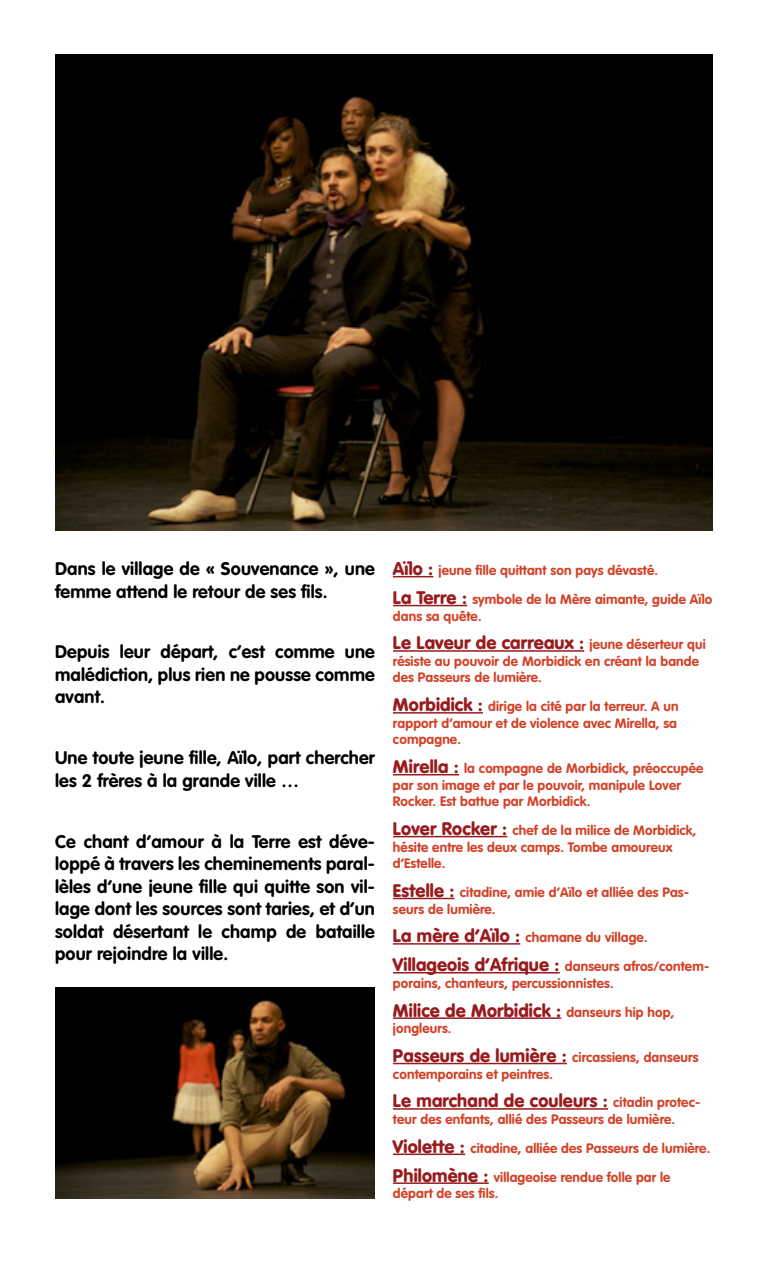
<style>
.page{position:relative;width:766px;height:1263px;background:#fff}
.page>*{position:absolute;margin:0;border:0;box-sizing:border-box;transform-origin:0 0}
.t1{font:700 18px/22.5px "VAG Rounded Std";letter-spacing:.01em;color:#000}
.t2{font:900 18px "VAG Rounded Std";letter-spacing:.01em;color:#981b1e}
.t3{font:700 13.5px/16.5px "VAG Rounded Std";letter-spacing:.01em;color:#d24127}
.s1{font-weight:900;font-size:18px;color:#981b1e}
.s2{font-weight:700;font-size:13.5px;color:#d24127}
</style>
<div class="page">
<img style="left:55px;top:54px;width:657px;height:477px">
<hr style="left:393px;top:576px;width:40px;height:1px;background:#981b1e">
<hr style="left:393px;top:605px;width:74px;height:1px;background:#981b1e">
<hr style="left:393px;top:650px;width:191px;height:2px;background:#981b1e">
<hr style="left:393px;top:712px;width:90px;height:2px;background:#981b1e">
<hr style="left:393px;top:774px;width:66px;height:1px;background:#981b1e">
<hr style="left:393px;top:836px;width:114px;height:1px;background:#981b1e">
<hr style="left:393px;top:898px;width:61px;height:1px;background:#981b1e">
<hr style="left:393px;top:943px;width:127px;height:2px;background:#981b1e">
<hr style="left:393px;top:972px;width:166px;height:1px;background:#981b1e">
<hr style="left:393px;top:1017px;width:168px;height:2px;background:#981b1e">
<hr style="left:393px;top:1063px;width:173px;height:1px;background:#981b1e">
<hr style="left:393px;top:1108px;width:215px;height:2px;background:#981b1e">
<hr style="left:393px;top:1153px;width:72px;height:2px;background:#981b1e">
<hr style="left:393px;top:1182px;width:95px;height:2px;background:#981b1e">
<img style="left:55px;top:988px;width:320px;height:210px">
<h1 class="t1" style="left:55px;top:558px;width:321px">Dans le village de « Souvenance », une femme attend le retour de ses fils.</h1>
<h1 class="t1" style="left:55px;top:641px;width:321px;text-align:justify">Depuis leur départ, c’est comme une malédiction, plus rien ne pousse comme avant.</h1>
<h1 class="t1" style="left:55px;top:747px;width:322px">Une toute jeune fille, Aïlo, part chercher les 2 frères à la grande ville …</h1>
<h1 class="t1" style="left:55px;top:831px;width:321px;text-align:justify">Ce chant d’amour à la Terre est déve&shy;loppé à travers les cheminements paral&shy;lèles d’une jeune fille qui quitte son vil&shy;lage dont les sources sont taries, et d’un soldat désertant le champ de bataille pour rejoindre la ville.</h1>
<p class="t3" style="left:393px;top:556px;width:321px;line-height:29px"><span class="s1">Aïlo :</span> jeune fille quittant son pays dévasté.<br><span class="s1">La Terre :</span> symbole de la Mère aimante, guide Aïlo</p>
<p class="t3" style="left:393px;top:608px;width:90px">dans sa quête.</p>
<h1 class="t2" style="left:393px;top:632px;width:314px">Le Laveur de carreaux : <span class="s2">jeune déserteur qui</span></h1>
<p class="t3" style="left:393px;top:653px;width:307px">résiste au pouvoir de Morbidick en créant la bande des Passeurs de lumière.</p>
<p class="t3" style="left:393px;top:699px;width:287px"><span class="s1">Morbidick :</span> dirige la cité par la terreur. A un rapport d’amour et de violence avec Mirella, sa compagne.</p>
<p class="t3" style="left:393px;top:761px;width:312px"><span class="s1">Mirella :</span> la compagne de Morbidick, préoccupée par son image et par le pouvoir, manipule Lover<br>Rocker. Est battue par Morbidick.</p>
<p class="t3" style="left:393px;top:823px;width:305px"><span class="s1">Lover Rocker :</span> chef de la milice de Morbidick, hésite entre les deux camps. Tombe amoureux d’Estelle.</p>
<p class="t3" style="left:393px;top:884px;width:297px"><span class="s1">Estelle :</span> citadine, amie d’Aïlo et alliée des Pas&shy;seurs de lumière.</p>
<p class="t3" style="left:393px;top:924px;width:318px;line-height:29px"><span class="s1">La mère d’Aïlo :</span> chamane du village.<br><span class="s1">Villageois d’Afrique :</span> danseurs afros/contem-</p>
<p class="t3" style="left:393px;top:975px;width:222px">porains, chanteurs, percussionnistes.</p>
<h1 class="t2" style="left:393px;top:999px;width:283px">Milice de Morbidick : <span class="s2">danseurs hip hop,</span></h1>
<p class="t3" style="left:393px;top:1014px;width:307px;line-height:29px">jongleurs.<br><span class="s1">Passeurs de lumière :</span> circassiens, danseurs</p>
<p class="t3" style="left:393px;top:1066px;width:161px">contemporains et peintres.</p>
<h1 class="t2" style="left:393px;top:1090px;width:309px">Le marchand de couleurs : <span class="s2">citadin protec-</span></h1>
<p class="t3" style="left:393px;top:1105px;width:319px;line-height:29px">teur des enfants, allié des Passeurs de lumière.<br><span class="s1">Violette :</span> citadine, alliée des Passeurs de lumière.<br><span class="s1">Philomène :</span> villageoise rendue folle par le</p>
<p class="t3" style="left:393px;top:1186px;width:107px">départ de ses fils.</p>
</div>
